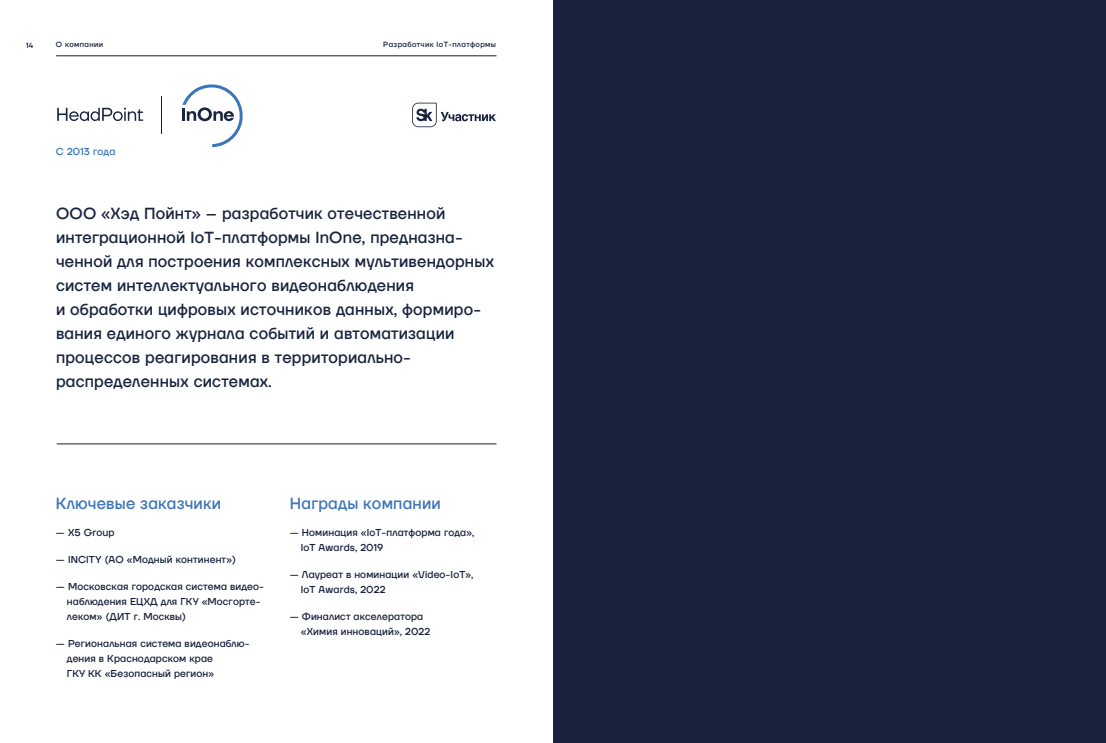
<style>
.page{position:relative;width:1106px;height:743px;background:#fff}
.page>*{position:absolute;margin:0;border:0;box-sizing:border-box;transform-origin:0 0}
.t1{font:500 16px/24px "TT Firs Neue";letter-spacing:.015em;color:#19243f}
.t2{font:500 16px "TT Firs Neue";letter-spacing:.015em;color:#3f76ba}
.t3{font:500 10px/15px "TT Firs Neue";letter-spacing:.015em;color:#19233e}
.t4{font:500 10px "TT Firs Neue";letter-spacing:.015em;color:#3b76bb}
.t5{font:500 7.5px "TT Firs Neue";letter-spacing:.05em;color:#19233e}
</style>
<div class="page">
<hr style="left:56px;top:56px;width:440px;height:1px;background:#1d1b39">
<svg style="left:57px;top:108px;width:86px;height:13px"></svg>
<svg style="left:182px;top:84px;width:61px;height:63px"></svg>
<hr style="left:161px;top:97px;width:1px;height:37px;background:#19243f">
<div style="left:553px;top:0;width:553px;height:743px;background:#19233e"></div>
<svg style="left:412px;top:103px;width:84px;height:24px"></svg>
<hr style="left:57px;top:444px;width:439px;height:1px;background:#1d1b39">
<p class="t5" style="left:26px;top:40px;width:8px">14</p>
<p class="t5" style="left:56px;top:39px;width:49px">О компании</p>
<p class="t5" style="left:383px;top:39px;width:114px">Разработчик IoT-платформы</p>
<p class="t4" style="left:56px;top:144px;width:61px">С 2013 года</p>
<p class="t1" style="left:56px;top:201px;width:439px">ООО «Хэд Пойнт» – разработчик отечественной интеграционной IoT-платформы InOne, предназна&shy;ченной для построения комплексных мультивендорных систем интеллектуального видеонаблюдения<br>и обработки цифровых источников данных, формиро&shy;вания единого журнала событий и автоматизации процессов реагирования в территориально&shy;распределенных системах.</p>
<h1 class="t2" style="left:56px;top:492px;width:167px">Ключевые заказчики</h1>
<p class="t3" style="left:56px;top:525px;width:60px">— Х5 Group</p>
<p class="t3" style="left:56px;top:552px;width:181px">— INCITY (АО «Модный континент»)</p>
<p class="t3" style="left:67px;top:579px;width:199px;text-indent:-11px">— Московская городская система видео&shy;наблюдения ЕЦХД для ГКУ «Мосгорте&shy;леком» (ДИТ г. Москвы)</p>
<p class="t3" style="left:67px;top:636px;width:184px;text-indent:-11px">— Региональная система видеонаблю&shy;дения в Краснодарском крае<br>ГКУ КК «Безопасный регион»</p>
<h1 class="t2" style="left:290px;top:492px;width:152px">Награды компании</h1>
<p class="t3" style="left:301px;top:525px;width:175px;text-indent:-11px">— Номинация «IoT-платформа года»,<br>IoT Awards, 2019</p>
<p class="t3" style="left:301px;top:567px;width:174px;text-indent:-11px">— Лауреат в номинации «Video-IoT»,<br>IoT Awards, 2022</p>
<p class="t3" style="left:301px;top:609px;width:131px;text-indent:-11px">— Финалист акселератора «Химия инноваций», 2022</p>
</div>
